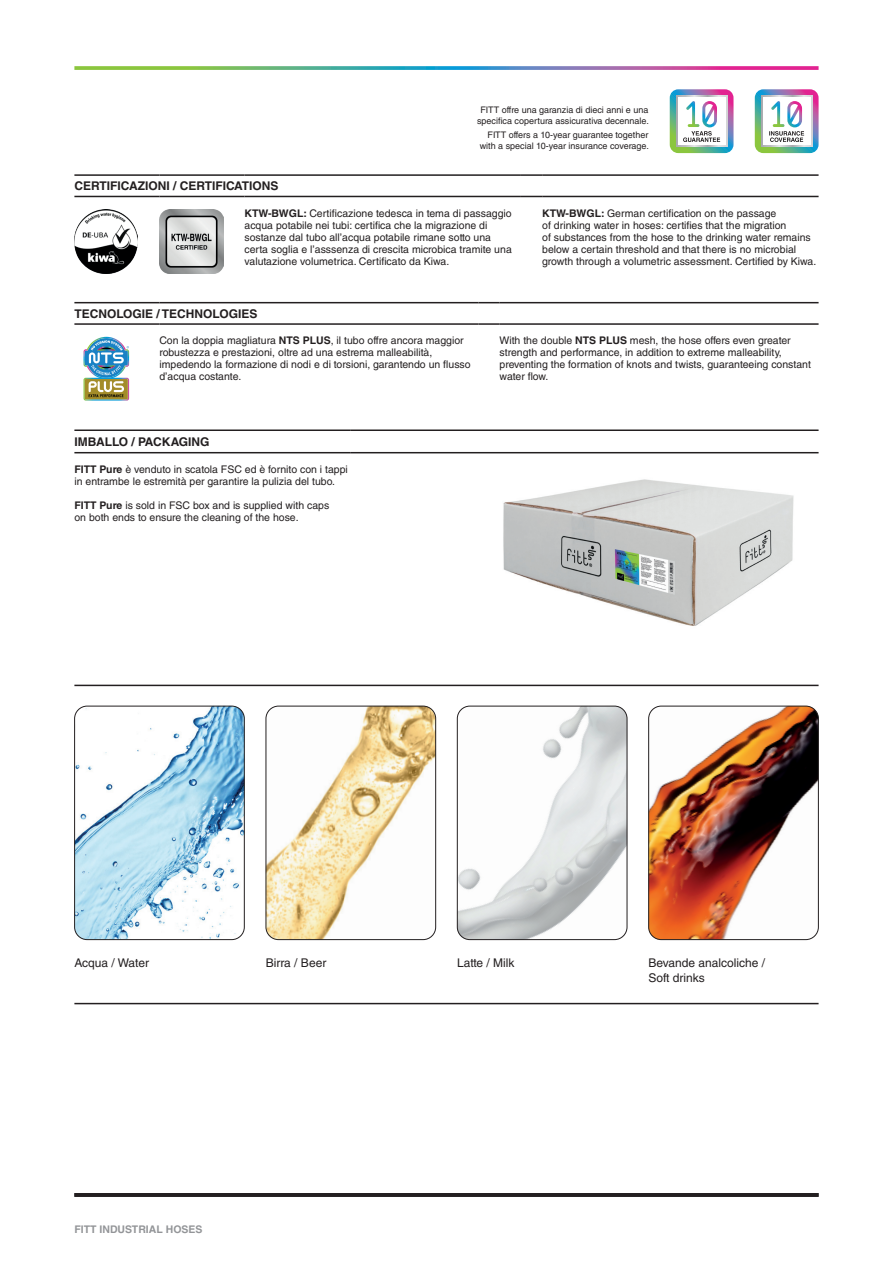
<style>
.page{position:relative;width:893px;height:1263px;background:#fff}
.page>*{position:absolute;margin:0;border:0;box-sizing:border-box;transform-origin:0 0}
.t1{font:700 12px "Helvetica LT Std";color:#231f20}
.t2{font:12px/15px "Helvetica LT Std";color:#231f20}
.t3{font:10.5px/12px "Helvetica LT Std";color:#231f20}
.t4{font:700 10.5px "Helvetica LT Std";color:#939598}
.t5{font:9px/10.5px "Helvetica LT Std";color:#231f20;text-align:center}
.s1{font-weight:700}
</style>
<div class="page">
<svg style="left:74px;top:66px;width:745px;height:4px;background:#859198"></svg>
<hr style="left:74px;top:1193px;width:745px;height:4px;background:#231f20">
<img style="left:503px;top:479px;width:291px;height:147px">
<hr style="left:74px;top:429px;width:277px;height:2px;background:#231f20">
<hr style="left:351px;top:429px;width:468px;height:2px;background:#231f20">
<hr style="left:74px;top:452px;width:277px;height:1px;background:#231f20">
<hr style="left:351px;top:452px;width:468px;height:1px;background:#231f20">
<hr style="left:74px;top:174px;width:85px;height:2px;background:#231f20">
<hr style="left:159px;top:174px;width:85px;height:2px;background:#231f20">
<hr style="left:244px;top:174px;width:277px;height:2px;background:#231f20">
<hr style="left:521px;top:174px;width:21px;height:2px;background:#231f20">
<hr style="left:542px;top:174px;width:277px;height:2px;background:#231f20">
<hr style="left:74px;top:196px;width:85px;height:1px;background:#231f20">
<hr style="left:159px;top:196px;width:85px;height:1px;background:#231f20">
<hr style="left:244px;top:196px;width:277px;height:1px;background:#231f20">
<svg style="left:521px;top:196px;width:21px;height:1px"></svg>
<hr style="left:542px;top:196px;width:277px;height:1px;background:#231f20">
<img style="left:75px;top:209px;width:63px;height:64px">
<img style="left:159px;top:209px;width:64px;height:64px">
<hr style="left:74px;top:302px;width:85px;height:1px;background:#231f20">
<hr style="left:159px;top:302px;width:319px;height:1px;background:#231f20">
<svg style="left:478px;top:302px;width:22px;height:1px"></svg>
<hr style="left:500px;top:302px;width:319px;height:1px;background:#231f20">
<hr style="left:74px;top:323px;width:85px;height:2px;background:#231f20">
<hr style="left:159px;top:323px;width:319px;height:2px;background:#231f20">
<hr style="left:478px;top:323px;width:22px;height:2px;background:#231f20">
<hr style="left:500px;top:323px;width:319px;height:2px;background:#231f20">
<svg style="left:84px;top:337px;width:45px;height:64px"></svg>
<svg style="left:670px;top:89px;width:63px;height:64px"></svg>
<svg style="left:755px;top:89px;width:64px;height:64px"></svg>
<hr style="left:74px;top:685px;width:745px;height:1px;background:#231f20">
<hr style="left:74px;top:1003px;width:745px;height:1px;background:#231f20">
<img style="left:266px;top:706px;width:170px;height:234px">
<div style="left:266px;top:706px;width:170px;height:234px;border:1px solid #231f20;border-radius:13px"></div>
<img style="left:74px;top:706px;width:170px;height:234px">
<div style="left:74px;top:706px;width:170px;height:234px;border:1px solid #231f20;border-radius:13px"></div>
<img style="left:648px;top:706px;width:171px;height:234px">
<div style="left:648px;top:706px;width:171px;height:234px;border:1px solid #231f20;border-radius:13px"></div>
<img style="left:457px;top:706px;width:170px;height:234px">
<div style="left:457px;top:706px;width:170px;height:234px;border:1px solid #231f20;border-radius:13px"></div>
<p class="t5" style="left:477px;top:105px;width:173px">FITT offre una garanzia di dieci anni e una specifica copertura assicurativa decennale.</p>
<p class="t5" style="left:480px;top:130px;width:171px;text-align:right">FITT offers a 10-year guarantee together with a special 10-year insurance coverage.</p>
<p class="t1" style="left:74px;top:179px;width:206px">CERTIFICAZIONI / CERTIFICATIONS</p>
<p class="t3" style="left:244px;top:207px;width:269px"><span class="s1">KTW-BWGL:</span> Certificazione tedesca in tema di passaggio acqua potabile nei tubi: certifica che la migrazione di sostanze dal tubo all’acqua potabile rimane sotto una certa soglia e l’asssenza di crescita microbica tramite una valutazione volumetrica. Certificato da Kiwa.</p>
<p class="t3" style="left:542px;top:207px;width:276px"><span class="s1">KTW-BWGL:</span> German certification on the passage<br>of drinking water in hoses: certifies that the migration<br>of substances from the hose to the drinking water remains below a certain threshold and that there is no microbial growth through a volumetric assessment. Certified by Kiwa.</p>
<p class="t1" style="left:74px;top:306px;width:184px">TECNOLOGIE / TECHNOLOGIES</p>
<p class="t3" style="left:159px;top:335px;width:313px">Con la doppia magliatura <span class="s1">NTS PLUS</span>, il tubo offre ancora maggior robustezza e prestazioni, oltre ad una estrema malleabilità, impedendo la formazione di nodi e di torsioni, garantendo un flusso d’acqua costante.</p>
<p class="t3" style="left:500px;top:335px;width:313px">With the double <span class="s1">NTS PLUS</span> mesh, the hose offers even greater strength and performance, in addition to extreme malleability, preventing the formation of knots and twists, guaranteeing constant water flow.</p>
<p class="t1" style="left:74px;top:434px;width:136px">IMBALLO / PACKAGING</p>
<p class="t3" style="left:74px;top:464px;width:275px"><span class="s1">FITT Pure</span> è venduto in scatola FSC ed è fornito con i tappi in entrambe le estremità per garantire la pulizia del tubo.</p>
<p class="t3" style="left:74px;top:500px;width:256px"><span class="s1">FITT Pure</span> is sold in FSC box and is supplied with caps on both ends to ensure the cleaning of the hose.</p>
<p class="t2" style="left:74px;top:955px;width:76px">Acqua / Water</p>
<p class="t2" style="left:266px;top:955px;width:62px">Birra / Beer</p>
<p class="t2" style="left:648px;top:955px;width:118px">Bevande analcoliche /<br>Soft drinks</p>
<p class="t2" style="left:457px;top:955px;width:59px">Latte / Milk</p>
<p class="t4" style="left:74px;top:1222px;width:130px">FITT INDUSTRIAL HOSES</p>
</div>
